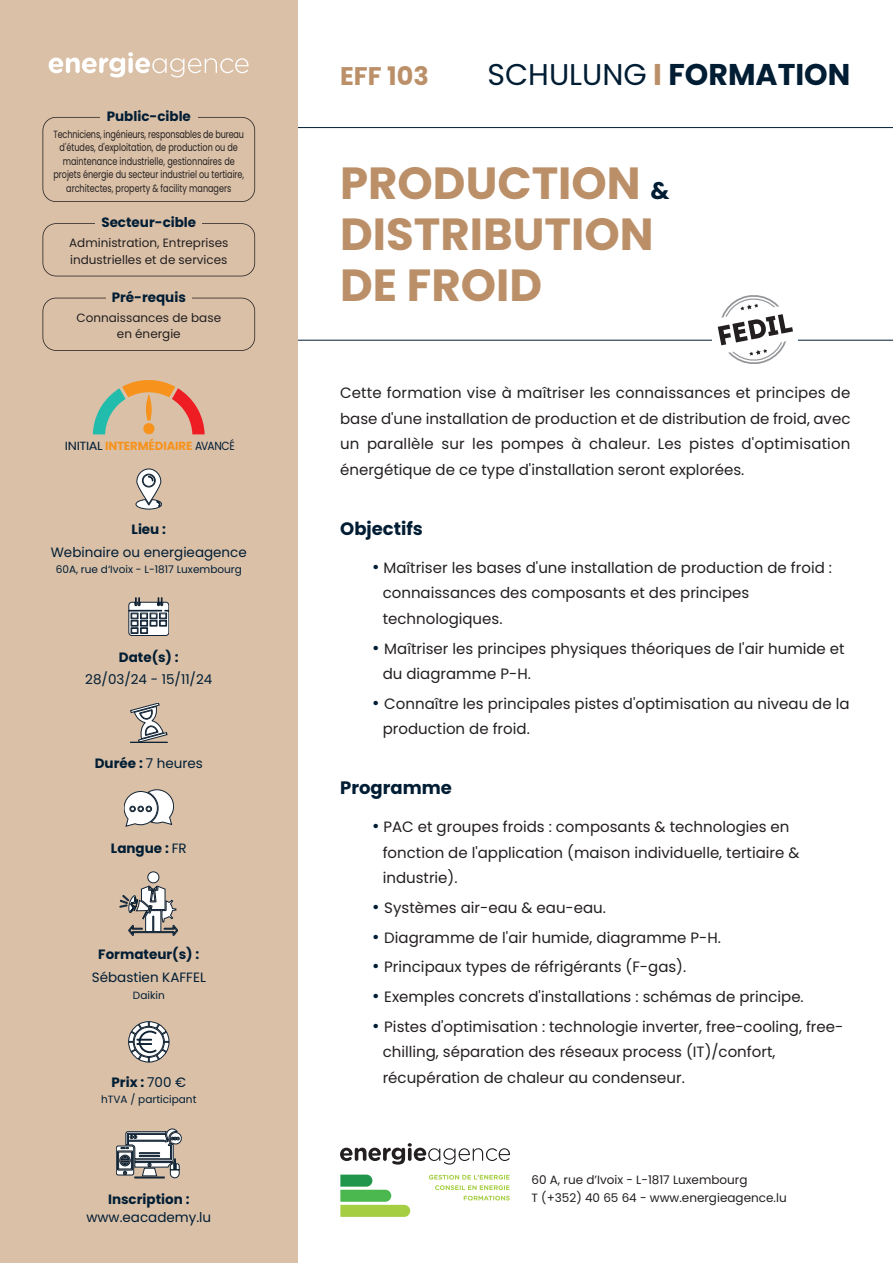
<style>
.page{position:relative;width:893px;height:1263px;background:#fff}
.page>*{position:absolute;margin:0;border:0;box-sizing:border-box;transform-origin:0 0}
.t1{font:700 45px/51px "Poppins";color:#bb9069}
.t2{font:700 30px "Poppins";color:#001d34}
.t3{font:700 25.5px "Poppins";color:#bb9069}
.t4{font:700 18px "Poppins";color:#001d34}
.t5{font:15px/25.5px "Poppins";color:#231f20}
.t6{font:700 13.5px "Poppins";color:#001d34}
.t7{font:13.5px "Poppins";color:#001d34}
.t8{font:12px/16.5px "Poppins";color:#231f20}
.t9{font:11.85px "Poppins";letter-spacing:-.03em;color:#001d34;scale:1.1 1}
.t10{font:10.5px/13.5px "Poppins";color:#231f20;text-align:center;scale:.77 1}
.t11{font:10.5px "Poppins";color:#001d34}
.s1{font-weight:700;color:#f7931d}
.s2{font-weight:700}
.s3{font-weight:400}
.s4{color:#bb9069}
.s5{font-size:24px;color:#001d34}
.s6{font-size:18px;color:#001d34}
</style>
<div class="page">
<hr style="left:0;top:127px;width:893px;height:1px;background:#001d34">
<hr style="left:0;top:340px;width:893px;height:1px;background:#001d34">
<svg style="left:340px;top:1143px;width:170px;height:21px"></svg>
<svg style="left:464px;top:1196px;width:46px;height:4px"></svg>
<svg style="left:435px;top:1185px;width:75px;height:5px"></svg>
<svg style="left:429px;top:1175px;width:81px;height:4px"></svg>
<svg style="left:340px;top:1174px;width:70px;height:43px"></svg>
<div style="left:0;top:0;width:298px;height:1263px;background:#dac0a7"></div>
<svg style="left:124px;top:790px;width:50px;height:36px;background:#d3d1d0"></svg>
<svg style="left:130px;top:703px;width:37px;height:40px"></svg>
<svg style="left:129px;top:1021px;width:40px;height:41px"></svg>
<svg style="left:49px;top:52px;width:200px;height:25px"></svg>
<div style="left:148px;top:872px;width:11px;height:11px;background:#fff;border-radius:50%"></div>
<div style="left:148px;top:872px;width:11px;height:11px;border:1px solid #102335;border-radius:50%"></div>
<svg style="left:120px;top:886px;width:58px;height:49px"></svg>
<svg style="left:129px;top:598px;width:40px;height:37px"></svg>
<svg style="left:116px;top:1129px;width:65px;height:49px"></svg>
<svg style="left:136px;top:469px;width:26px;height:40px"></svg>
<div style="left:43px;top:223px;width:212px;height:53px;border:2px solid #231f20;border-radius:14px"></div>
<div style="left:96px;top:213px;width:106px;height:21px;background:#dac0a7"></div>
<div style="left:43px;top:117px;width:212px;height:85px;border:2px solid #231f20;border-radius:14px"></div>
<div style="left:100px;top:106px;width:98px;height:22px;background:#dac0a7"></div>
<div style="left:43px;top:298px;width:212px;height:53px;border:2px solid #231f20;border-radius:14px"></div>
<div style="left:106px;top:287px;width:85px;height:21px;background:#dac0a7"></div>
<svg style="left:93px;top:380px;width:112px;height:55px"></svg>
<svg style="left:712px;top:295px;width:85px;height:69px"></svg>
<p class="t6" style="left:107px;top:109px;width:86px">Public-cible</p>
<p class="t10" style="left:53px;top:127px;width:249px">Techniciens, ingénieurs, responsables de bureau d'études, d'exploitation, de production ou de maintenance industrielle, gestionnaires de projets énergie du secteur industriel ou tertiaire, architectes, property &amp; facility managers</p>
<p class="t6" style="left:101px;top:215px;width:96px">Secteur-cible</p>
<p class="t8" style="left:69px;top:235px;width:161px">Administration, Entreprises industrielles et de services</p>
<p class="t6" style="left:112px;top:289px;width:76px">Pré-requis</p>
<p class="t8" style="left:77px;top:309px;width:146px;text-align:center">Connaissances de base en énergie</p>
<p class="t9" style="left:65px;top:439px;width:156px">INITIAL <span class="s1">INTERMÉDIAIRE</span> AVANCÉ</p>
<p class="t6" style="left:132px;top:521px;width:36px">Lieu :</p>
<p class="t7" style="left:51px;top:544px;width:198px">Webinaire ou energieagence</p>
<p class="t11" style="left:56px;top:563px;width:188px">60A, rue d‘Ivoix - L-1817 Luxembourg</p>
<p class="t6" style="left:119px;top:649px;width:61px">Date(s) :</p>
<p class="t7" style="left:85px;top:672px;width:129px">28/03/24 - 15/11/24</p>
<p class="t7" style="left:95px;top:755px;width:109px"><span class="s2">Durée :</span> 7 heures</p>
<p class="t6" style="left:111px;top:840px;width:77px">Langue : <span class="s3">fR</span></p>
<p class="t6" style="left:98px;top:947px;width:103px">Formateur(s) :</p>
<p class="t7" style="left:92px;top:969px;width:115px">Sébastien KAffEL</p>
<p class="t11" style="left:133px;top:989px;width:33px">Daikin</p>
<p class="t6" style="left:112px;top:1074px;width:76px">Prix : <span class="s3">700 €</span></p>
<p class="t11" style="left:101px;top:1094px;width:97px">hTVA / participant</p>
<p class="t6" style="left:108px;top:1191px;width:83px">Inscription :</p>
<p class="t7" style="left:86px;top:1209px;width:126px">www.eacademy.lu</p>
<h3 class="t3" style="left:340px;top:61px;width:90px">EFF 103</h3>
<h2 class="t2" style="left:487px;top:57px;width:364px"><span class="s3">SCHULUNG</span> <span class="s4">I</span> FORMATION</h2>
<h1 class="t1" style="left:340px;top:158px;width:331px">PRODUCTION <span class="s5">&amp;<br></span>DISTRIBUTION<br>DE FROID</h1>
<p class="t5" style="left:340px;top:381px;width:512px;text-align:justify">Cette formation vise à maîtriser les connaissances et principes de base d'une installation de production et de distribution de froid, avec un parallèle sur les pompes à chaleur. Les pistes d'optimisation énergétique de ce type d'installation seront explorées.</p>
<p class="t4" style="left:340px;top:518px;width:84px">Objectifs</p>
<p class="t5" style="left:383px;top:555px;width:451px;text-indent:-11px"><span class="s6">•</span> Maîtriser les bases d'une installation de production de froid : connaissances des composants et des principes technologiques.</p>
<p class="t5" style="left:383px;top:636px;width:463px;text-indent:-11px"><span class="s6">•</span> Maîtriser les principes physiques théoriques de l'air humide et du diagramme P-H.</p>
<p class="t5" style="left:383px;top:691px;width:468px;text-indent:-11px"><span class="s6">•</span> Connaître les principales pistes d'optimisation au niveau de la production de froid.</p>
<p class="t4" style="left:340px;top:777px;width:113px">Programme</p>
<p class="t5" style="left:383px;top:814px;width:418px;text-indent:-11px"><span class="s6">•</span> PAC et groupes froids : composants &amp; technologies en fonction de l'application (maison individuelle, tertiaire &amp; industrie).</p>
<p class="t5" style="left:372px;top:895px;width:235px"><span class="s6">•</span> Systèmes air-eau &amp; eau-eau.</p>
<p class="t5" style="left:372px;top:925px;width:350px"><span class="s6">•</span> Diagramme de l'air humide, diagramme P-H.</p>
<p class="t5" style="left:372px;top:954px;width:316px"><span class="s6">•</span> Principaux types de réfrigérants (f-gas).</p>
<p class="t5" style="left:372px;top:984px;width:433px"><span class="s6">•</span> Exemples concrets d'installations : schémas de principe.</p>
<p class="t5" style="left:383px;top:1014px;width:462px;text-indent:-11px"><span class="s6">•</span> Pistes d'optimisation : technologie inverter, free-cooling, free&shy;chilling, séparation des réseaux process (IT)/confort, récupération de chaleur au condenseur.</p>
<p class="t8" style="left:531px;top:1170px;width:257px;line-height:18px">60 A, rue d’Ivoix - L-1817 Luxembourg<br>T (+352) 40 65 64 - www.energieagence.lu</p>
</div>
